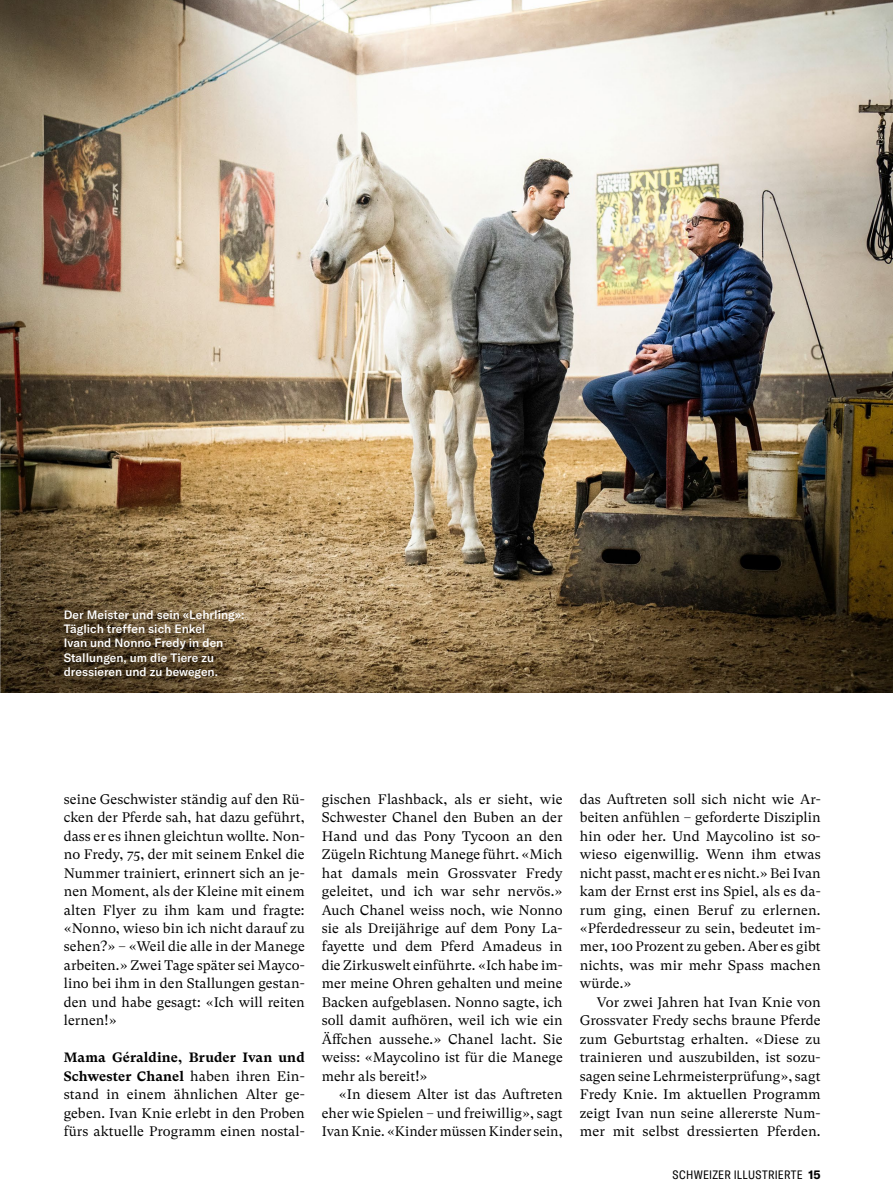
<style>
.page{position:relative;width:893px;height:1200px;background:#fff}
.page>*{position:absolute;margin:0;border:0;box-sizing:border-box;transform-origin:0 0}
._500_LT_GTSupText_BS{font:13.8px/18.5px "GT Super Text";letter-spacing:.005em;color:#000;text-align:justify}
._500_LT_GTSupText_BS-2{font:700 13.5px/18.5px "GT Super Text";letter-spacing:.01em;color:#000}
._800_Legi_GTAm_Med_x{font:500 12px/14.2px "GT America";color:#fff}
.t1{font:condensed 12px "GT America";letter-spacing:.02em;color:#000}
.s1{font-weight:400;font-size:13.8px}
.s2{font-weight:700;font-stretch:normal}
</style>
<div class="page">
<img style="left:0;top:0;width:893px;height:692px">
<img style="left:0;top:397px;width:1px;height:738px">
<div style="left:46px;top:591px;width:215px;height:105px;background:#000;opacity:.6"></div>
<p class="_800_Legi_GTAm_Med_x" style="left:64px;top:607px;width:182px">Der Meister und sein «Lehrling»:<br>Täglich treffen sich Enkel<br>Ivan und Nonno Fredy in den<br>Stallungen, um die Tiere zu dressieren und zu bewegen.</p>
<p class="_500_LT_GTSupText_BS" style="left:64px;top:789px;width:242px">seine Geschwister ständig auf den Rü&shy;cken der Pferde sah, hat dazu geführt, dass er es ihnen gleichtun wollte. Non&shy;no Fredy, 75, der mit seinem Enkel die Nummer trainiert, erinnert sich an je&shy;nen Moment, als der Kleine mit einem alten Flyer zu ihm kam und fragte: «Nonno, wieso bin ich nicht darauf zu sehen?» – «Weil die alle in der Manege arbeiten.» Zwei Tage später sei Mayco&shy;lino bei ihm in den Stallungen gestan&shy;den und habe gesagt: «Ich will reiten lernen!»</p>
<p class="_500_LT_GTSupText_BS-2" style="left:64px;top:1048px;width:242px">Mama Géraldine, Bruder Ivan und<br>Schwester Chanel <span class="s1">haben ihren Ein-</span></p>
<p class="_500_LT_GTSupText_BS" style="left:64px;top:1084px;width:242px">stand in einem ähnlichen Alter ge&shy;geben. Ivan Knie erlebt in den Proben fürs aktuelle Programm einen nostal-</p>
<p class="_500_LT_GTSupText_BS" style="left:322px;top:789px;width:242px">gischen Flashback, als er sieht, wie Schwester Chanel den Buben an der Hand und das Pony Tycoon an den Zügeln Richtung Manege führt. «Mich hat damals mein Grossvater Fredy geleitet, und ich war sehr nervös.» Auch Chanel weiss noch, wie Nonno sie als Dreijährige auf dem Pony La&shy;fayette und dem Pferd Amadeus in die Zirkuswelt einführte. «Ich habe im&shy;mer meine Ohren gehalten und meine Backen aufgeblasen. Nonno sagte, ich soll damit aufhören, weil ich wie ein Äffchen aussehe.» Chanel lacht. Sie weiss: «Maycolino ist für die Manege mehr als bereit!»</p>
<p class="_500_LT_GTSupText_BS" style="left:322px;top:1084px;width:242px;text-indent:17px">«In diesem Alter ist das Auftreten eher wie Spielen – und freiwillig», sagt Ivan Knie. «Kinder müssen Kinder sein,</p>
<p class="_500_LT_GTSupText_BS" style="left:580px;top:789px;width:243px">das Auftreten soll sich nicht wie Ar&shy;beiten anfühlen – geforderte Disziplin hin oder her. Und Maycolino ist so&shy;wieso eigenwillig. Wenn ihm etwas nicht passt, macht er es nicht.» Bei Ivan kam der Ernst erst ins Spiel, als es da&shy;rum ging, einen Beruf zu erlernen. «Pferdedresseur zu sein, bedeutet im&shy;mer, 100 Prozent zu geben. Aber es gibt nichts, was mir mehr Spass machen würde.»</p>
<p class="_500_LT_GTSupText_BS" style="left:580px;top:992px;width:243px;text-indent:17px">Vor zwei Jahren hat Ivan Knie von Grossvater Fredy sechs braune Pferde zum Geburtstag erhalten. «Diese zu trainieren und auszubilden, ist sozu&shy;sagen seine Lehrmeisterprüfung», sagt Fredy Knie. Im aktuellen Programm zeigt Ivan nun seine allererste Num&shy;mer mit selbst dressierten Pferden.</p>
<p class="t1" style="left:673px;top:1167px;width:150px">SCHWEIZER ILLUSTRIERTE <span class="s2">15</span></p>
</div>
